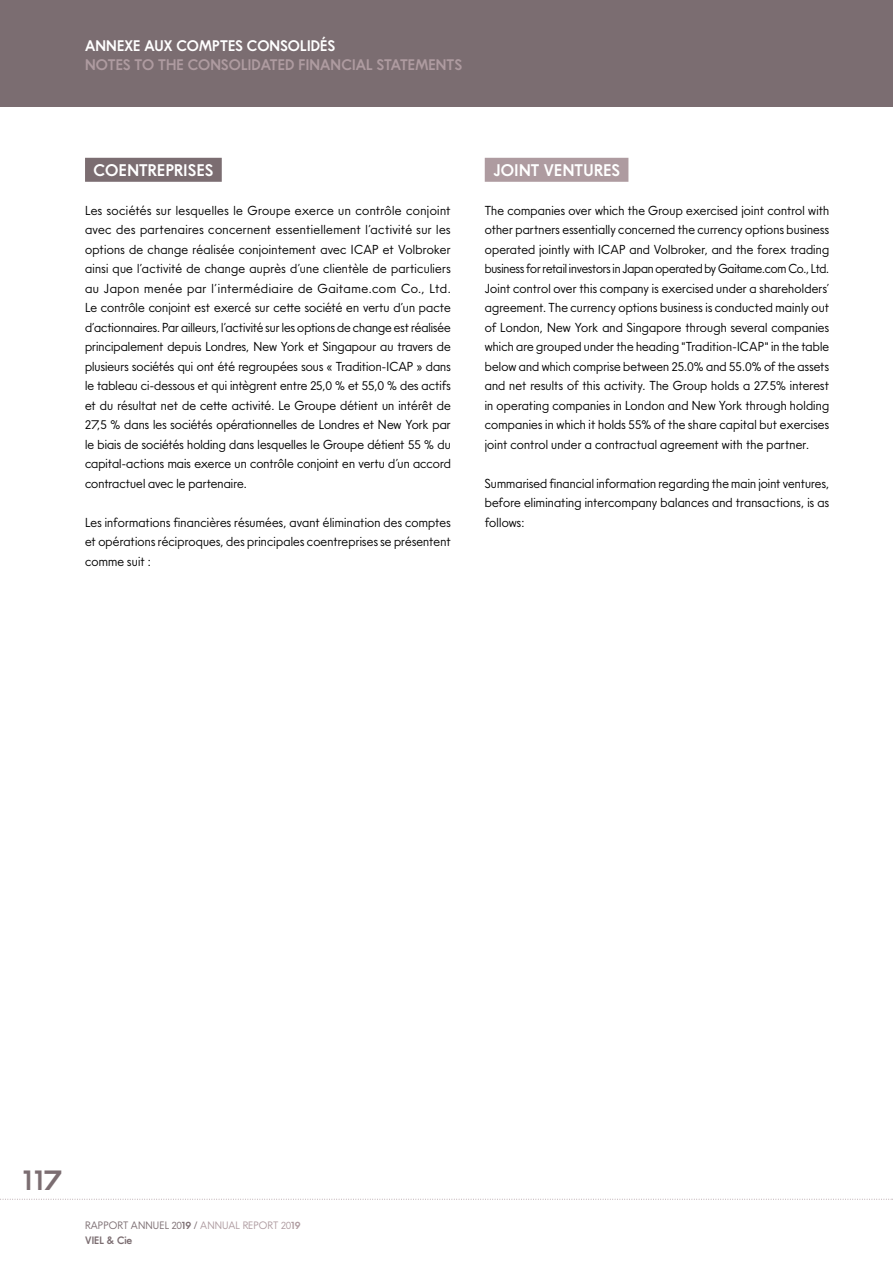
<style>
.page{position:relative;width:893px;height:1263px;background:#fff}
.page>*{position:absolute;margin:0;border:0;box-sizing:border-box;transform-origin:0 0}
.t1{font:700 28.5px "JT Energy";color:#7b6d71}
.t2{font:700 16.5px "JT Energy";letter-spacing:.025em;color:#fff}
.t3{font:700 15px "JT Energy";letter-spacing:.01em;color:#ae9ba0}
.t4{font:700 15px "JT Energy";letter-spacing:.01em;color:#fff}
.t5{font:300 12.75px/19.5px "JT Energy";letter-spacing:.01em;color:#000;text-align:justify}
.t6{font:300 10.5px/15px "JT Energy";letter-spacing:.01em;color:#7b6d71}
.s1{font-weight:700}
.s2{color:#ae9ba0}
.s3{font-weight:700;color:#ae9ba0}
</style>
<div class="page">
<div style="left:0;top:0;width:893px;height:106px;background:#7b6d71"></div>
<svg style="left:0;top:1199px;width:893px;height:1px"></svg>
<div style="left:85px;top:158px;width:137px;height:24px;background:#7b6d71"></div>
<div style="left:485px;top:158px;width:143px;height:24px;background:#ae9ba0"></div>
<p class="t4" style="left:85px;top:33px;width:251px">ANNEXE AUX COMPTES CONSOLIDÉS</p>
<p class="t3" style="left:85px;top:53px;width:378px">NOTES TO THE CONSOLIDATED FINANCIAL STATEMENTS</p>
<p class="t2" style="left:94px;top:156px;width:121px">COENTREPRISES</p>
<p class="t5" style="left:85px;top:200px;width:367px">Les sociétés sur lesquelles le Groupe exerce un contrôle conjoint avec des partenaires concernent essentiellement l’activité sur les options de change réalisée conjointement avec ICAP et Volbroker ainsi que l’activité de change auprès d’une clientèle de particuliers au Japon menée par l’intermédiaire de Gaitame.com Co., Ltd.<br>Le contrôle conjoint est exercé sur cette société en vertu d’un pacte d’actionnaires. Par ailleurs, l’activité sur les options de change est réalisée principalement depuis Londres, New York et Singapour au travers de plusieurs sociétés qui ont été regroupées sous « Tradition-ICAP » dans le tableau ci-dessous et qui intègrent entre 25,0 % et 55,0 % des actifs et du résultat net de cette activité. Le Groupe détient un intérêt de 27,5 % dans les sociétés opérationnelles de Londres et New York par le biais de sociétés holding dans lesquelles le Groupe détient 55 % du capital-actions mais exerce un contrôle conjoint en vertu d’un accord contractuel avec le partenaire.</p>
<p class="t5" style="left:85px;top:512px;width:367px">Les informations financières résumées, avant élimination des comptes et opérations réciproques, des principales coentreprises se présentent comme suit :</p>
<p class="t2" style="left:493px;top:156px;width:128px">JOINT VENTURES</p>
<p class="t5" style="left:485px;top:200px;width:346px">The companies over which the Group exercised joint control with other partners essentially concerned the currency options business operated jointly with ICAP and Volbroker, and the forex trading business for retail investors in Japan operated by Gaitame.com Co., Ltd.<br>Joint control over this company is exercised under a shareholders’ agreement. The currency options business is conducted mainly out of London, New York and Singapore through several companies which are grouped under the heading "Tradition-ICAP" in the table below and which comprise between 25.0% and 55.0% of the assets and net results of this activity. The Group holds a 27.5% interest in operating companies in London and New York through holding companies in which it holds 55% of the share capital but exercises joint control under a contractual agreement with the partner.</p>
<p class="t5" style="left:485px;top:473px;width:346px">Summarised financial information regarding the main joint ventures, before eliminating intercompany balances and transactions, is as follows:</p>
<h1 class="t1" style="left:23px;top:1157px;width:41px">117</h1>
<p class="t6" style="left:85px;top:1217px;width:217px">RAPPORT ANNUEL 20<span class="s1">19</span> / <span class="s2">ANNUAL REPORT 20</span><span class="s3">19<br></span><span class="s1">VIEL &amp; Cie</span></p>
</div>
